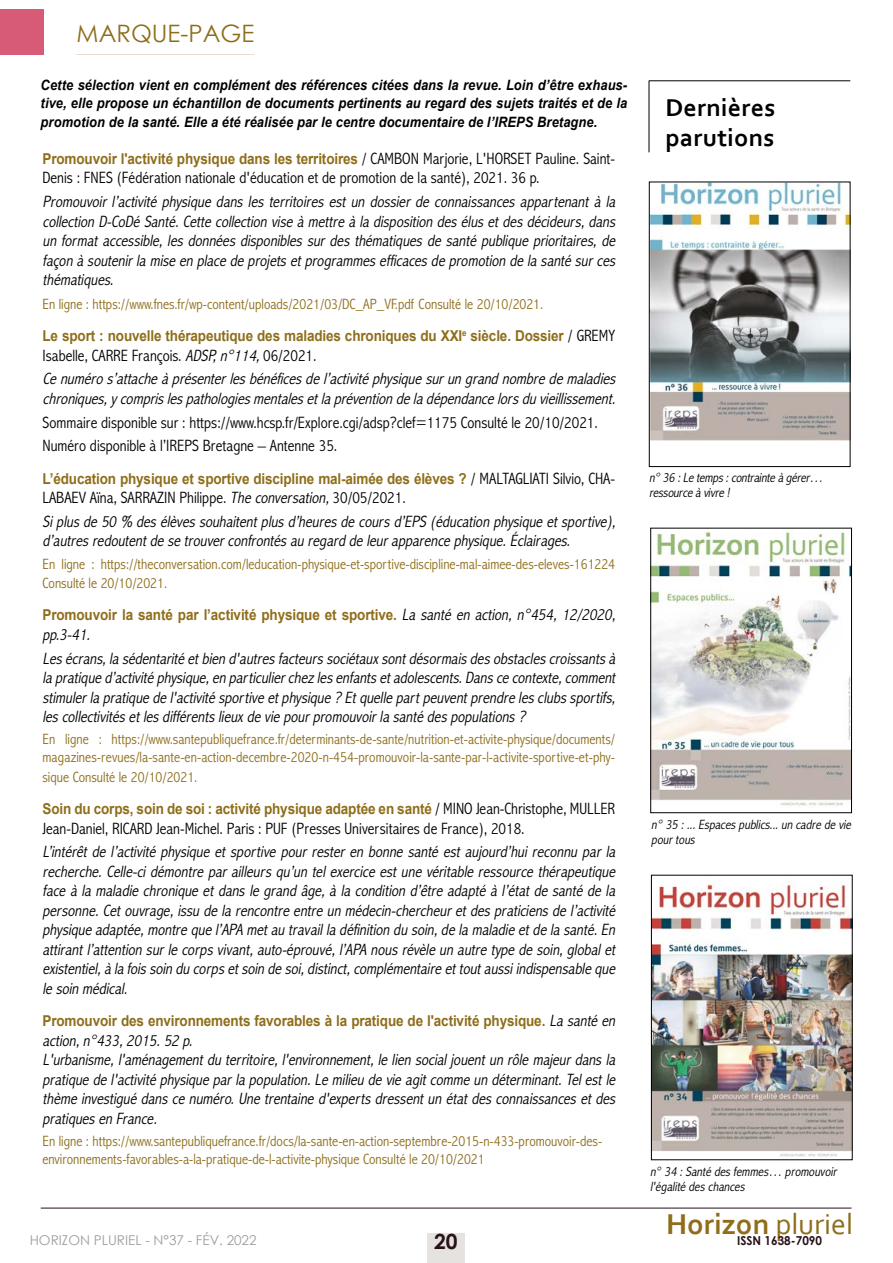
<style>
.page{position:relative;width:893px;height:1263px;background:#fff}
.page>*{position:absolute;margin:0;border:0;box-sizing:border-box;transform-origin:0 0}
.t1{font:700 30.15px "Corbel";color:#8e6e1b}
.t2{font:700 25.5px/30px "Corbel";letter-spacing:.01em;color:#000}
.t3{font:24px "Century Gothic";color:#8e6e1b}
.t4{font:700 21px "Century Gothic";color:#271219}
.t5{font:italic 300 condensed 16.5px/19.5px "Abadi MT Std";color:#000}
.t6{font:300 condensed 16.5px/23.7px "Abadi MT Std";color:#000}
.t7{font:300 condensed 15px/18px "Abadi MT Std";color:#8e6e1b}
.t8{font:700 15px "Arial";letter-spacing:-.01em;color:#8e6e1b;scale:.9 1}
.t9{font:italic 700 14.25px/18.8px "Arial";letter-spacing:.01em;color:#000;text-align:justify;scale:.9 1}
.t10{font:italic 300 condensed 13.5px/15.1px "Abadi MT Std";color:#000}
.t11{font:13.5px "Century Gothic";color:#9d9d9c}
.t12{font:700 12.3px "Century Gothic";letter-spacing:-.005em;color:#271219;scale:.95 1}
.s1{font-family:"Abadi MT Std";font-weight:300;font-stretch:condensed;font-size:16.5px;color:#000}
.s2{font-style:normal}
.s3{font-family:"Abadi MT Std";font-weight:300;font-style:italic;font-stretch:condensed;font-size:16.5px;color:#000}
.s4{font-weight:400}
</style>
<div class="page">
<div style="left:427px;top:1233px;width:38px;height:30px;background:#e5e2e0"></div>
<hr style="left:77px;top:54px;width:178px;height:1px;background:#8e6e1b">
<div style="left:0;top:10px;width:44px;height:45px;background:#d75a77"></div>
<hr style="left:41px;top:1208px;width:810px;height:1px;background:#271219">
<img style="left:653px;top:881px;width:197px;height:276px">
<div style="left:651px;top:875px;width:201px;height:285px;border:1px solid #000"></div>
<img style="left:652px;top:531px;width:198px;height:275px">
<div style="left:650px;top:528px;width:202px;height:285px;border:1px solid #000"></div>
<img style="left:651px;top:184px;width:197px;height:256px">
<div style="left:649px;top:182px;width:201px;height:285px;border:1px solid #000"></div>
<hr style="left:649px;top:81px;width:1px;height:71px;background:#000">
<hr style="left:649px;top:81px;width:201px;height:1px;background:#000">
<h3 class="t3" style="left:77px;top:16px;width:179px">MARQUE-PAGE</h3>
<p class="t9" style="left:41px;top:76px;width:653px">Cette sélection vient en complément des références citées dans la revue. Loin d’être exhaus&shy;tive, elle propose un échantillon de documents pertinents au regard des sujets traités et de la promotion de la santé. Elle a été réalisée par le centre documentaire de l’IREPS Bretagne.</p>
<p class="t8" style="left:43px;top:149px;width:638px">Promouvoir l'activité physique dans les territoires <span class="s1">/ CAMBON Marjorie, L'HORSET Pauline. Saint-</span></p>
<p class="t6" style="left:43px;top:166px;width:498px">Denis : FNES (Fédération nationale d'éducation et de promotion de la santé), 2021. 36 p.</p>
<p class="t5" style="left:42px;top:192px;width:577px;text-align:justify">Promouvoir l’activité physique dans les territoires est un dossier de connaissances appartenant à la collection D-CoDé Santé. Cette collection vise à mettre à la disposition des élus et des décideurs, dans un format accessible, les données disponibles sur des thématiques de santé publique prioritaires, de façon à soutenirla mise en place de projetsetprogrammesefficacesde promotion de la santé surces thématiques.</p>
<p class="t7" style="left:43px;top:295px;width:502px">En ligne : https://www.fnes.fr/wp-content/uploads/2021/03/DC_AP_VF.pdf Consulté le 20/10/2021.</p>
<p class="t8" style="left:43px;top:326px;width:638px">Le sport : nouvelle thérapeutique des maladies chroniques du XXI<sup>e</sup> siècle. Dossier <span class="s1">/ GREMY</span></p>
<p class="t5" style="left:43px;top:344px;width:578px;line-height:23.7px"><span class="s2">Isabelle, CARRE François.</span> ADSP,n°114,<span class="s2">06/2021.<br></span>Cenuméros’attacheàprésenterlesbénéficesdel’activitéphysiquesurungrandnombredemaladies</p>
<p class="t5" style="left:43px;top:389px;width:578px">chroniques,y comprislespathologiesmentalesetlapréventiondeladépendancelorsduvieillissement.</p>
<p class="t6" style="left:43px;top:411px;width:557px">Sommaire disponible sur : https://www.hcsp.fr/Explore.cgi/adsp?clef=1175 Consulté le 20/10/2021.<br>Numéro disponible à l’IREPS Bretagne – Antenne 35.</p>
<p class="t8" style="left:43px;top:468px;width:638px">L’éducation physique et sportive discipline mal-aimée des élèves ? <span class="s1">/ MALTAGLIATI Silvio, CHA-</span></p>
<p class="t5" style="left:43px;top:486px;width:577px;line-height:23.7px"><span class="s2">LABAEV Aïna, SARRAZIN Philippe.</span> The conversation,<span class="s2">30/05/2021.<br></span>Siplusde 50 % desélèvessouhaitentplusd’heuresde coursd’EPS (éducation physique etsportive),</p>
<p class="t5" style="left:43px;top:531px;width:532px">d’autresredoutentde se trouverconfrontésau regard de leurapparence physique.Éclairages.</p>
<p class="t7" style="left:43px;top:554px;width:574px;line-height:19.5px">En ligne : https://theconversation.com/leducation-physique-et-sportive-discipline-mal-aimee-des-eleves-161224<br>Consulté le 20/10/2021.</p>
<p class="t8" style="left:43px;top:605px;width:641px">Promouvoir la santé par l’activité physique et sportive. <span class="s3">La santé en action, n°454, 12/2020,</span></p>
<p class="t5" style="left:43px;top:623px;width:577px;line-height:23.7px">pp.3-41.<br>Lesécrans,la sédentarité etbien d'autresfacteurssociétauxsontdésormaisdesobstaclescroissantsà</p>
<p class="t5" style="left:42px;top:668px;width:577px;text-align:justify">la pratique d’activité physique,en particulierchez lesenfantsetadolescents.Dansce contexte,comment stimulerla pratique de l'activité sportive etphysique ? Etquelle partpeuventprendre lesclubssportifs, lescollectivitésetlesdifférentslieuxde vie pourpromouvoirla santé despopulations?</p>
<p class="t7" style="left:43px;top:731px;width:574px">En ligne : https://www.santepubliquefrance.fr/determinants-de-sante/nutrition-et-activite-physique/documents/ magazines-revues/la-sante-en-action-decembre-2020-n-454-promouvoir-la-sante-par-l-activite-sportive-et-phy-</p>
<p class="t7" style="left:43px;top:768px;width:156px">sique Consulté le 20/10/2021.</p>
<p class="t8" style="left:43px;top:799px;width:638px">Soin du corps, soin de soi : activité physique adaptée en santé <span class="s1">/ MINO Jean-Christophe, MULLER</span></p>
<p class="t6" style="left:43px;top:817px;width:484px">Jean-Daniel, RICARD Jean-Michel. Paris : PUF (Presses Universitaires de France), 2018.</p>
<p class="t5" style="left:42px;top:842px;width:577px;text-align:justify">L’intérêt de l’activité physique et sportive pour rester en bonne santé est aujourd’hui reconnu par la recherche. Celle-ci démontre par ailleurs qu’un tel exercice est une véritable ressource thérapeutique face à la maladie chronique et dans le grand âge, à la condition d’être adapté à l’état de santé de la personne. Cet ouvrage, issu de la rencontre entre un médecin-chercheur et des praticiens de l’activité physique adaptée,montre que l’APA metau travailla définition du soin,de la maladie etde la santé.En attirantl’attention surle corpsvivant,auto-éprouvé,l’APA nousrévèle un autre type de soin,globalet existentiel,à la foissoin du corpsetsoin de soi,distinct,complémentaire ettoutaussiindispensable que le soin médical.</p>
<p class="t8" style="left:43px;top:1011px;width:641px">Promouvoir des environnements favorables à la pratique de l'activité physique. <span class="s3">La santé en</span></p>
<p class="t5" style="left:42px;top:1031px;width:577px">action,n°433,2015.52 p.<br>L'urbanisme, l'aménagement du territoire, l'environnement, le lien social jouent un rôle majeur dans la pratique de l'activité physique parla population.Le milieu de vie agitcomme un déterminant.Telestle thème investigué dans ce numéro. Une trentaine d'experts dressent un état des connaissances et des pratiquesen France.</p>
<p class="t7" style="left:43px;top:1132px;width:561px">En ligne : https://www.santepubliquefrance.fr/docs/la-sante-en-action-septembre-2015-n-433-promouvoir-des&shy;environnements-favorables-a-la-pratique-de-l-activite-physique Consulté le 20/10/2021</p>
<p class="t11" style="left:30px;top:1230px;width:228px">HORIZON PLURIEL - N°37 - FÉV. 2022</p>
<p class="t4" style="left:434px;top:1226px;width:25px">20</p>
<h2 class="t2" style="left:665px;top:91px;width:112px">Dernières parutions</h2>
<p class="t10" style="left:649px;top:470px;width:178px">n°36 :Letemps:contrainteàgérer… ressourceàvivre!</p>
<p class="t10" style="left:651px;top:817px;width:204px">n° 35 :...Espaces publics...un cadre de vie pourtous</p>
<p class="t10" style="left:650px;top:1164px;width:191px">n° 34 :Santé des femmes… promouvoir l'égalité des chances</p>
<h1 class="t1" style="left:666px;top:1205px;width:188px">Horizon <span class="s4">pluriel</span></h1>
<p class="t12" style="left:737px;top:1231px;width:91px">ISSN 1638-7090</p>
</div>
